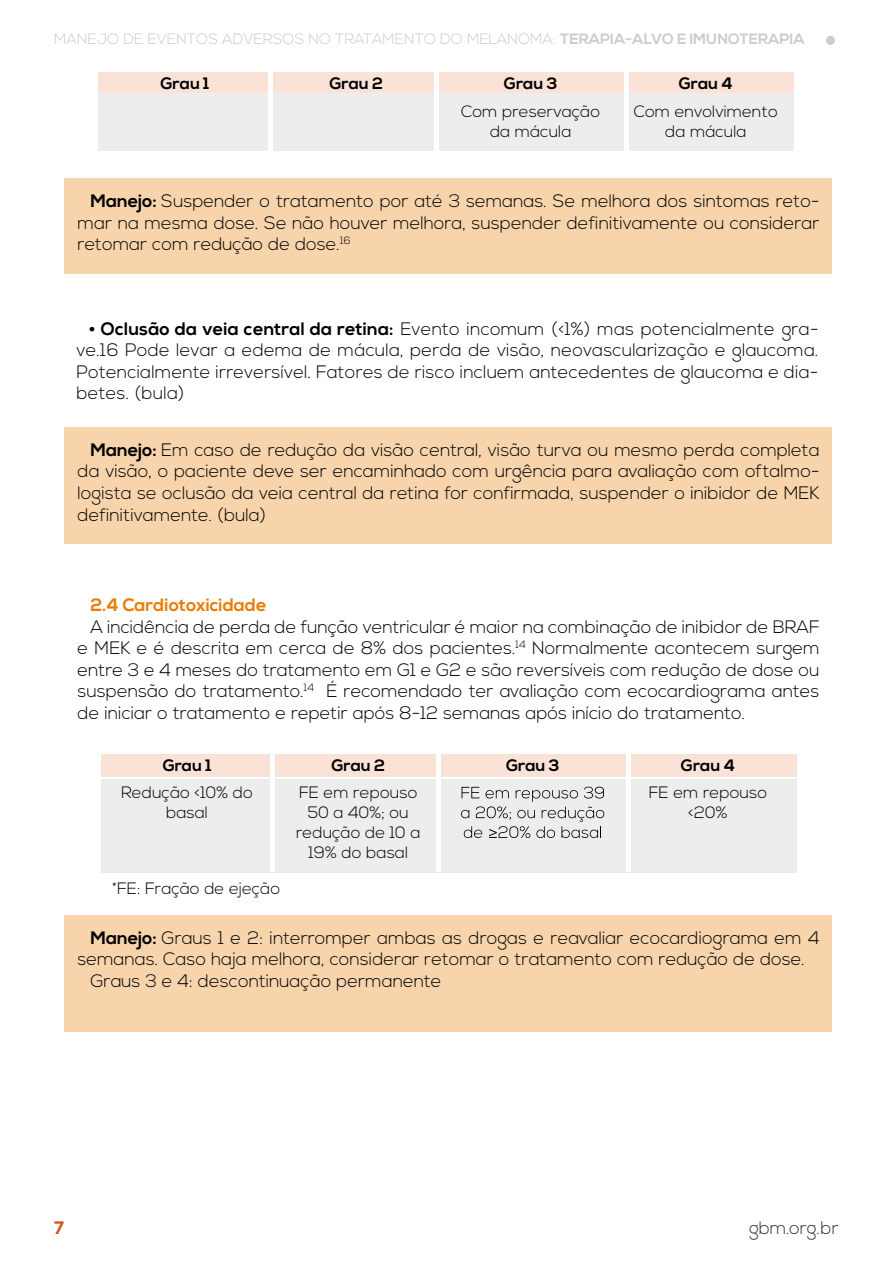
<style>
.page{position:relative;width:893px;height:1263px;background:#fff}
.page>*{position:absolute;margin:0;border:0;box-sizing:border-box;transform-origin:0 0}
.t1{font:300 18px/21.6px "Nexa";color:#000;text-align:justify}
.t2{font:700 18px "Nexa";color:#e87d05}
.t3{font:300 18px "Nexa";color:#303131}
.t4{font:700 18px "Nexa";color:#ce5416}
.t5{font:300 16.5px/19.8px "Nexa";color:#000;text-align:center}
.t6{font:700 16.5px "Nexa";color:#000}
.t7{font:300 15px "Nexa";color:#cdcccc}
.s1{font-weight:700}
</style>
<div class="page">
<div style="left:826px;top:36px;width:9px;height:9px;background:#ccc;border-radius:50%"></div>
<div style="left:99px;top:72px;width:695px;height:23px;background:#fae3d6"></div>
<div style="left:99px;top:93px;width:695px;height:57px;background:#ededed"></div>
<div style="left:268px;top:72px;width:5px;height:78px;background:#fff"></div>
<hr style="left:434px;top:72px;width:4px;height:78px;background:#fff">
<hr style="left:624px;top:72px;width:4px;height:78px;background:#fff">
<div style="left:64px;top:179px;width:767px;height:95px;background:#f7d4ac"></div>
<div style="left:64px;top:427px;width:767px;height:117px;background:#f7d4ac"></div>
<div style="left:64px;top:915px;width:767px;height:117px;background:#f7d4ac"></div>
<div style="left:101px;top:754px;width:695px;height:22px;background:#fae3d6"></div>
<div style="left:101px;top:779px;width:695px;height:93px;background:#ededed"></div>
<svg style="left:461px;top:787px;width:143px;height:51px"></svg>
<div style="left:270px;top:754px;width:5px;height:118px;background:#fff"></div>
<div style="left:436px;top:754px;width:5px;height:118px;background:#fff"></div>
<hr style="left:626px;top:754px;width:4px;height:118px;background:#fff">
<p class="t7" style="left:54px;top:30px;width:752px">MANEJO DE EVENTOS ADVERSOS NO TRATAMENTO DO MELANOMA: <span class="s1">TERAPIA-ALVO E IMUNOTERAPIA</span></p>
<p class="t6" style="left:161px;top:74px;width:50px">Grau 1</p>
<p class="t6" style="left:329px;top:74px;width:55px">Grau 2</p>
<p class="t6" style="left:504px;top:74px;width:55px">Grau 3</p>
<p class="t6" style="left:679px;top:74px;width:56px">Grau 4</p>
<p class="t5" style="left:634px;top:102px;width:146px">Com envolvimento da mácula</p>
<p class="t5" style="left:461px;top:102px;width:140px">Com preservação da mácula</p>
<p class="t1" style="left:78px;top:191px;width:743px;text-indent:13px"><span class="s1">Manejo:</span> Suspender o tratamento por até 3 semanas. Se melhora dos sintomas reto&shy;mar na mesma dose. Se não houver melhora, suspender definitivamente ou considerar retomar com redução de dose.<sup>16</sup></p>
<p class="t1" style="left:77px;top:318px;width:743px;text-indent:13px"><span class="s1">• Oclusão da veia central da retina:</span> Evento incomum (&lt;1%) mas potencialmente gra&shy;ve.16 Pode levar a edema de mácula, perda de visão, neovascularização e glaucoma.<br>Potencialmente irreversível. Fatores de risco incluem antecedentes de glaucoma e dia&shy;betes. (bula)</p>
<p class="t1" style="left:78px;top:440px;width:744px;text-indent:13px"><span class="s1">Manejo:</span> Em caso de redução da visão central, visão turva ou mesmo perda completa da visão, o paciente deve ser encaminhado com urgência para avaliação com oftalmo&shy;logista se oclusão da veia central da retina for confirmada, suspender o inibidor de MEK definitivamente. (bula)</p>
<p class="t2" style="left:90px;top:594px;width:178px">2.4 Cardiotoxicidade</p>
<p class="t1" style="left:78px;top:616px;width:743px;text-indent:13px">A incidência de perda de função ventricular é maior na combinação de inibidor de BRAF e MEK e é descrita em cerca de 8% dos pacientes.<sup>14</sup> Normalmente acontecem surgem entre 3 e 4 meses do tratamento em G1 e G2 e são reversíveis com redução de dose ou suspensão do tratamento.<sup>14</sup> É recomendado ter avaliação com ecocardiograma antes de iniciar o tratamento e repetir após 8-12 semanas após início do tratamento.</p>
<p class="t6" style="left:163px;top:756px;width:50px">Grau 1</p>
<p class="t6" style="left:331px;top:756px;width:55px">Grau 2</p>
<p class="t6" style="left:506px;top:756px;width:55px">Grau 3</p>
<p class="t6" style="left:681px;top:756px;width:56px">Grau 4</p>
<p class="t5" style="left:121px;top:783px;width:133px">Redução &lt;10% do basal</p>
<p class="t5" style="left:112px;top:879px;width:170px">*FE: Fração de ejeção</p>
<p class="t5" style="left:296px;top:783px;width:126px">FE em repouso<br>50 a 40%; ou redução de 10 a<br>19% do basal</p>
<p class="t5" style="left:649px;top:783px;width:120px">FE em repouso &lt;20%</p>
<p class="t1" style="left:90px;top:927px;width:731px"><span class="s1">Manejo:</span> Graus 1 e 2: interromper ambas as drogas e reavaliar ecocardiograma em 4</p>
<p class="t1" style="left:78px;top:949px;width:729px">semanas. Caso haja melhora, considerar retomar o tratamento com redução de dose.</p>
<p class="t1" style="left:90px;top:971px;width:353px">Graus 3 e 4: descontinuação permanente</p>
<p class="t4" style="left:54px;top:1217px;width:12px">7</p>
<p class="t3" style="left:749px;top:1217px;width:91px">gbm.org.br</p>
</div>
